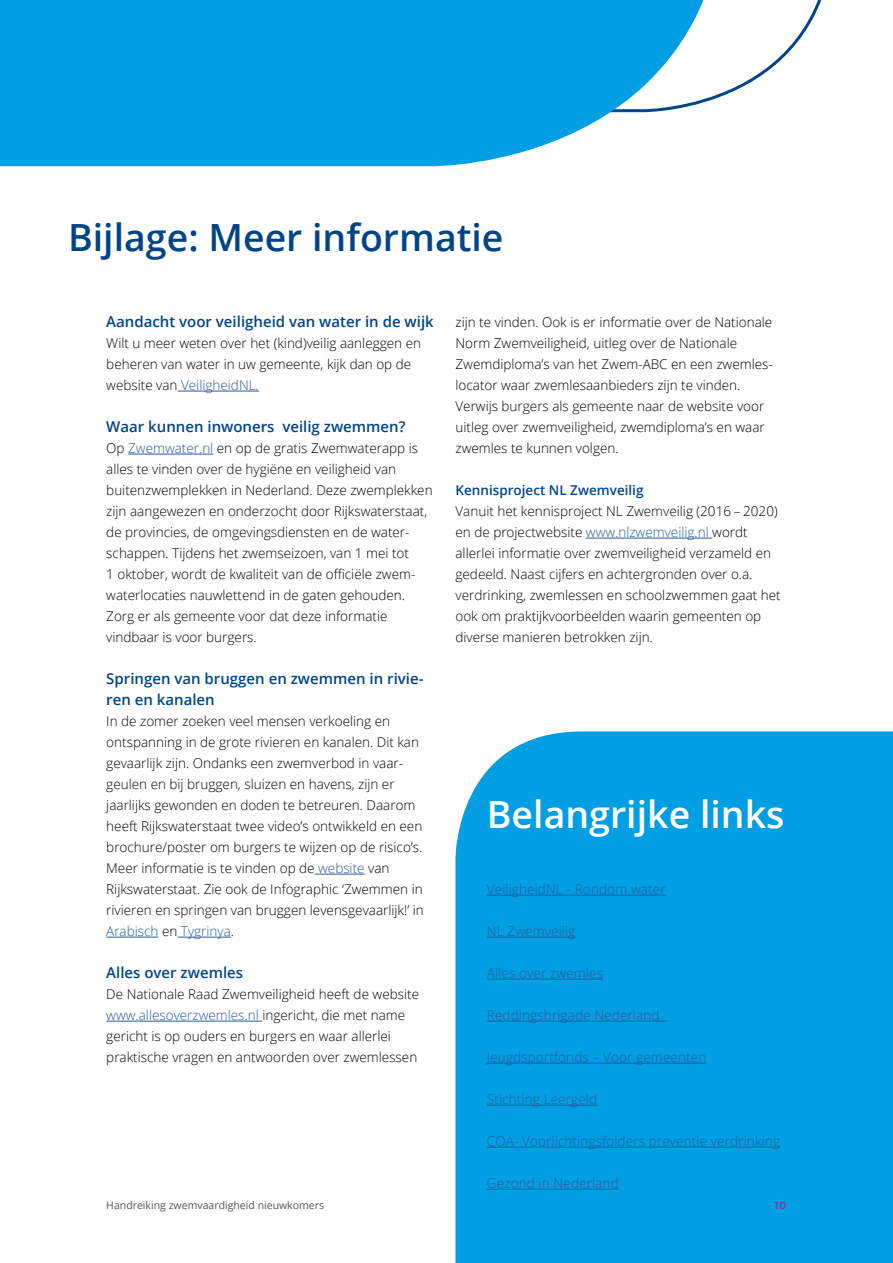
<style>
.page{position:relative;width:893px;height:1263px;background:#fff}
.page>*{position:absolute;margin:0;border:0;box-sizing:border-box;transform-origin:0 0}
.t1{font:600 37.5px "Open Sans";color:#004587}
.t2{font:600 37.5px "Open Sans";color:#fff}
.Brood{font:600 15px/21px "Open Sans";color:#004587}
.Brood-2{font:300 13.5px/21px "Open Sans";color:#000}
.Brood-3{font:300 13.5px "Open Sans";letter-spacing:.01em;color:#275b9b}
.Brood-4{font:600 13.5px "Open Sans";color:#004587}
.t3{font:10.5px "Open Sans";color:#575756}
.t4{font:10.5px "Open Sans";color:#d4007f}
.s1{color:#275b9b}
</style>
<div class="page">
<svg style="left:726px;top:0;width:96px;height:95px"></svg>
<svg style="left:0;top:0;width:726px;height:166px;fill:#009ee3"></svg>
<hr style="left:178px;top:391px;width:81px;height:1px;background:#275b9b">
<hr style="left:128px;top:454px;width:85px;height:1px;background:#275b9b">
<hr style="left:315px;top:874px;width:50px;height:1px;background:#275b9b">
<hr style="left:106px;top:937px;width:53px;height:1px;background:#275b9b">
<hr style="left:177px;top:937px;width:54px;height:1px;background:#275b9b">
<hr style="left:106px;top:1021px;width:156px;height:1px;background:#275b9b">
<hr style="left:586px;top:538px;width:126px;height:1px;background:#275b9b">
<div style="left:455px;top:731px;width:438px;height:532px;background:#009ee3"></div>
<hr style="left:487px;top:895px;width:179px;height:1px;background:#275b9b">
<hr style="left:487px;top:937px;width:88px;height:1px;background:#275b9b">
<hr style="left:487px;top:979px;width:116px;height:1px;background:#275b9b">
<hr style="left:487px;top:1021px;width:180px;height:1px;background:#275b9b">
<hr style="left:487px;top:1063px;width:219px;height:1px;background:#275b9b">
<hr style="left:487px;top:1105px;width:110px;height:1px;background:#275b9b">
<hr style="left:487px;top:1147px;width:293px;height:1px;background:#275b9b">
<hr style="left:487px;top:1189px;width:132px;height:1px;background:#275b9b">
<h1 class="t1" style="left:68px;top:211px;width:437px">Bijlage: Meer informatie</h1>
<p class="Brood" style="left:106px;top:311px;width:329px">Aandacht voor veiligheid van water in de wijk</p>
<p class="Brood-2" style="left:106px;top:332px;width:316px">Wilt u meer weten over het (kind)veilig aanleggen en beheren van water in uw gemeente, kijk dan op de website van <span class="s1">VeiligheidNL.</span></p>
<p class="Brood" style="left:106px;top:416px;width:301px">Waar kunnen inwoners veilig zwemmen?</p>
<p class="Brood-2" style="left:106px;top:437px;width:328px">Op <span class="s1">Zwemwater.nl</span> en op de gratis Zwemwaterapp is alles te vinden over de hygiëne en veiligheid van buitenzwemplekken in Nederland. Deze zwemplekken zijn aangewezen en onderzocht door Rijkswaterstaat, de provincies, de omgevingsdiensten en de water&shy;schappen. Tijdens het zwemseizoen, van 1 mei tot<br>1 oktober, wordt de kwaliteit van de officiële zwem&shy;waterlocaties nauwlettend in de gaten gehouden.<br>Zorg er als gemeente voor dat deze informatie vindbaar is voor burgers.</p>
<p class="Brood" style="left:106px;top:668px;width:319px">Springen van bruggen en zwemmen in rivie&shy;ren en kanalen</p>
<p class="Brood-2" style="left:106px;top:710px;width:319px">In de zomer zoeken veel mensen verkoeling en ontspanning in de grote rivieren en kanalen. Dit kan gevaarlijk zijn. Ondanks een zwemverbod in vaar&shy;geulen en bij bruggen, sluizen en havens, zijn er jaarlijks gewonden en doden te betreuren. Daarom heeft Rijkswaterstaat twee video’s ontwikkeld en een brochure/poster om burgers te wijzen op de risico’s.<br>Meer informatie is te vinden op de <span class="s1">website</span> van Rijkswaterstaat. Zie ook de Infographic ‘Zwemmen in rivieren en springen van bruggen levensgevaarlijk!’ in <span class="s1">Arabisch</span> en <span class="s1">Tygrinya</span>.</p>
<p class="Brood" style="left:106px;top:962px;width:138px">Alles over zwemles</p>
<p class="Brood-2" style="left:106px;top:983px;width:314px">De Nationale Raad Zwemveiligheid heeft de website <span class="s1">www.allesoverzwemles.nl</span> ingericht, die met name gericht is op ouders en burgers en waar allerlei praktische vragen en antwoorden over zwemlessen</p>
<p class="Brood-2" style="left:455px;top:311px;width:318px">zijn te vinden. Ook is er informatie over de Nationale Norm Zwemveiligheid, uitleg over de Nationale Zwemdiploma’s van het Zwem-ABC en een zwemles&shy;locator waar zwemlesaanbieders zijn te vinden.<br>Verwijs burgers als gemeente naar de website voor uitleg over zwemveiligheid, zwemdiploma’s en waar zwemles te kunnen volgen.</p>
<p class="Brood-4" style="left:455px;top:481px;width:190px">Kennisproject NL Zwemveilig</p>
<p class="Brood-2" style="left:455px;top:500px;width:327px">Vanuit het kennisproject NL Zwemveilig (2016 – 2020) en de projectwebsite <span class="s1">www.nlzwemveilig.nl</span> wordt allerlei informatie over zwemveiligheid verzameld en gedeeld. Naast cijfers en achtergronden over o.a. verdrinking, zwemlessen en schoolzwemmen gaat het ook om praktijkvoorbeelden waarin gemeenten op diverse manieren betrokken zijn.</p>
<h1 class="t2" style="left:487px;top:788px;width:299px">Belangrijke links</h1>
<p class="Brood-3" style="left:487px;top:880px;width:180px">VeiligheidNL - Rondom water</p>
<p class="Brood-3" style="left:487px;top:922px;width:90px">NL Zwemveilig</p>
<p class="Brood-3" style="left:487px;top:964px;width:118px">Alles over zwemles</p>
<p class="Brood-3" style="left:487px;top:1006px;width:174px">Reddingsbrigade Nederland</p>
<p class="Brood-3" style="left:487px;top:1048px;width:221px">Jeugdsportfonds – Voor gemeenten</p>
<p class="Brood-3" style="left:487px;top:1090px;width:112px">Stichting Leergeld</p>
<p class="Brood-3" style="left:487px;top:1132px;width:295px">COA- Voorlichtingsfolders preventie verdrinking</p>
<p class="Brood-3" style="left:487px;top:1174px;width:133px">Gezond in Nederland</p>
<p class="t3" style="left:106px;top:1198px;width:219px">Handreiking zwemvaardigheid nieuwkomers</p>
<p class="t4" style="left:774px;top:1198px;width:14px">10</p>
</div>
